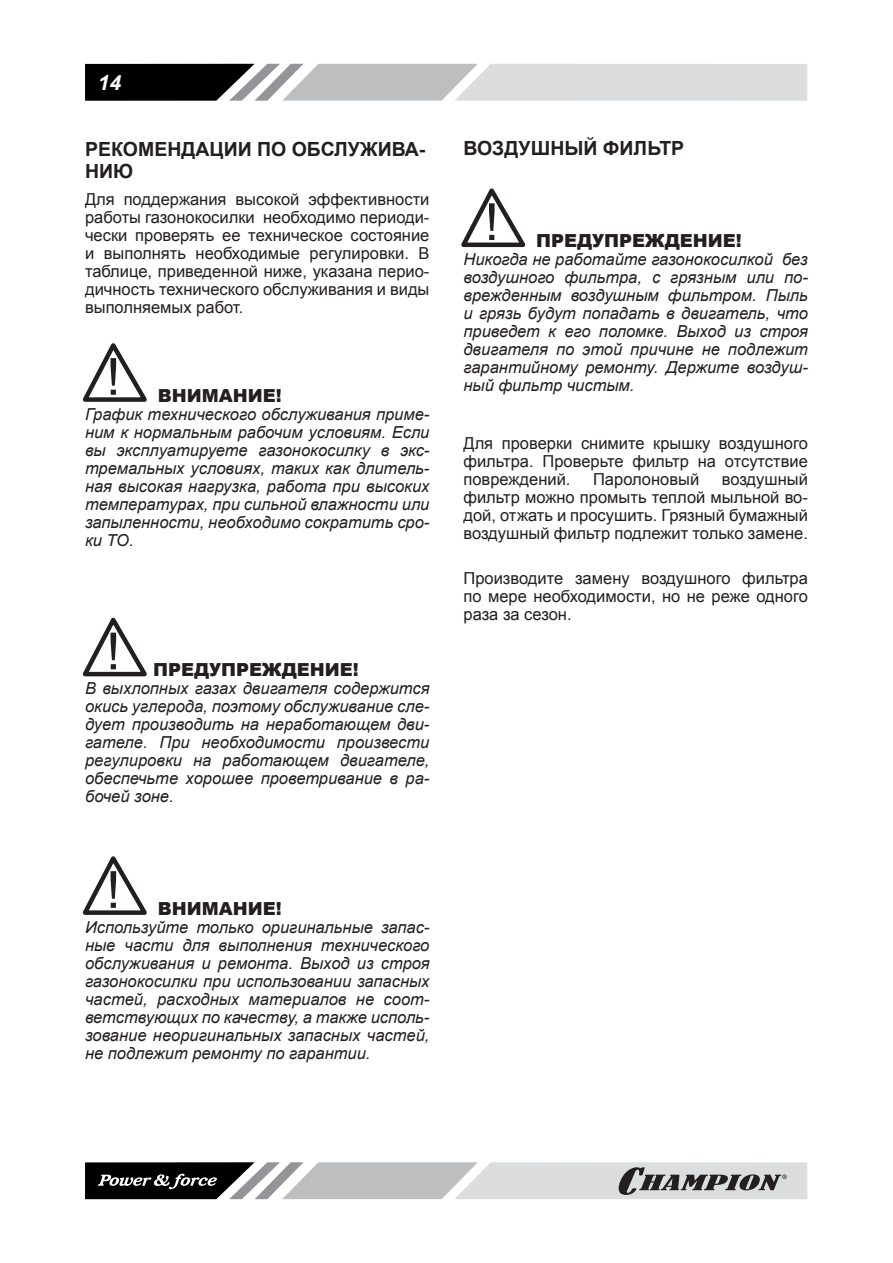
<style>
.page{position:relative;width:893px;height:1263px;background:#fff}
.page>*{position:absolute;margin:0;border:0;box-sizing:border-box;transform-origin:0 0}
.t1{font:italic 700 21px "Arial";color:#fff}
.t2{font:700 19.5px/22.5px "Arial";color:#231f20}
.t3{font:900 18px "Arial";color:#231f20}
.t4{font:italic 16.5px/18px "Arial";color:#231f20;text-align:justify}
.t5{font:16.5px/18px "Arial";color:#231f20;text-align:justify}
</style>
<div class="page">
<svg style="left:85px;top:64px;width:722px;height:37px;background:#a7a8a9"></svg>
<svg style="left:85px;top:1162px;width:722px;height:37px;background:#a1a2a3"></svg>
<svg style="left:461px;top:188px;width:65px;height:60px"></svg>
<svg style="left:82px;top:343px;width:65px;height:59px"></svg>
<svg style="left:82px;top:617px;width:65px;height:60px"></svg>
<svg style="left:82px;top:856px;width:65px;height:59px"></svg>
<p class="t1" style="left:98px;top:70px;width:25px">14</p>
<p class="t2" style="left:85px;top:138px;width:342px">РЕКОМЕНДАЦИИ ПО ОБСЛУЖИВА-<br>НИЮ</p>
<p class="t5" style="left:85px;top:190px;width:346px">Для поддержания высокой эффективности работы газонокосилки необходимо периоди&shy;чески проверять ее техническое состояние и выполнять необходимые регулировки. В таблице, приведенной ниже, указана перио&shy;дичность технического обслуживания и виды выполняемых работ.</p>
<p class="t3" style="left:158px;top:382px;width:125px">ВНИМАНИЕ!</p>
<p class="t4" style="left:85px;top:405px;width:346px">График технического обслуживания приме&shy;ним к нормальным рабочим условиям. Если вы эксплуатируете газонокосилку в экс&shy;тремальных условиях, таких как длитель&shy;ная высокая нагрузка, работа при высоких температурах, при сильной влажности или запыленности, необходимо сократить сро&shy;ки ТО.</p>
<p class="t3" style="left:153px;top:657px;width:207px">ПРЕДУПРЕЖДЕНИЕ!</p>
<p class="t4" style="left:85px;top:680px;width:346px">В выхлопных газах двигателя содержится окись углерода, поэтому обслуживание сле&shy;дует производить на неработающем дви&shy;гателе. При необходимости произвести регулировки на работающем двигателе, обеспечьте хорошее проветривание в ра&shy;бочей зоне.</p>
<p class="t2" style="left:463px;top:137px;width:222px">ВОЗДУШНЫЙ ФИЛЬТР</p>
<p class="t3" style="left:536px;top:228px;width:207px">ПРЕДУПРЕЖДЕНИЕ!</p>
<p class="t4" style="left:463px;top:250px;width:346px">Никогда не работайте газонокосилкой без воздушного фильтра, с грязным или по&shy;врежденным воздушным фильтром. Пыль и грязь будут попадать в двигатель, что приведет к его поломке. Выход из строя двигателя по этой причине не подлежит гарантийному ремонту. Держите воздуш&shy;ный фильтр чистым.</p>
<p class="t5" style="left:463px;top:435px;width:346px">Для проверки снимите крышку воздушного фильтра. Проверьте фильтр на отсутствие повреждений.</p>
<p class="t5" style="left:593px;top:471px;width:108px">Паролоновый</p>
<p class="t5" style="left:463px;top:471px;width:346px;text-indent:258px">воздушный фильтр можно промыть теплой мыльной во&shy;дой, отжать и просушить. Грязный бумажный воздушный фильтр подлежит только замене.</p>
<p class="t5" style="left:463px;top:569px;width:346px">Производите замену воздушного фильтра по мере необходимости, но не реже одного раза за сезон.</p>
<p class="t3" style="left:158px;top:895px;width:125px">ВНИМАНИЕ!</p>
<p class="t4" style="left:85px;top:918px;width:346px">Используйте только оригинальные запас&shy;ные части для выполнения технического обслуживания и ремонта. Выход из строя газонокосилки при использовании запасных частей, расходных материалов не соот&shy;ветствующих по качеству, а также исполь&shy;зование неоригинальных запасных частей, не подлежит ремонту по гарантии.</p>
</div>
